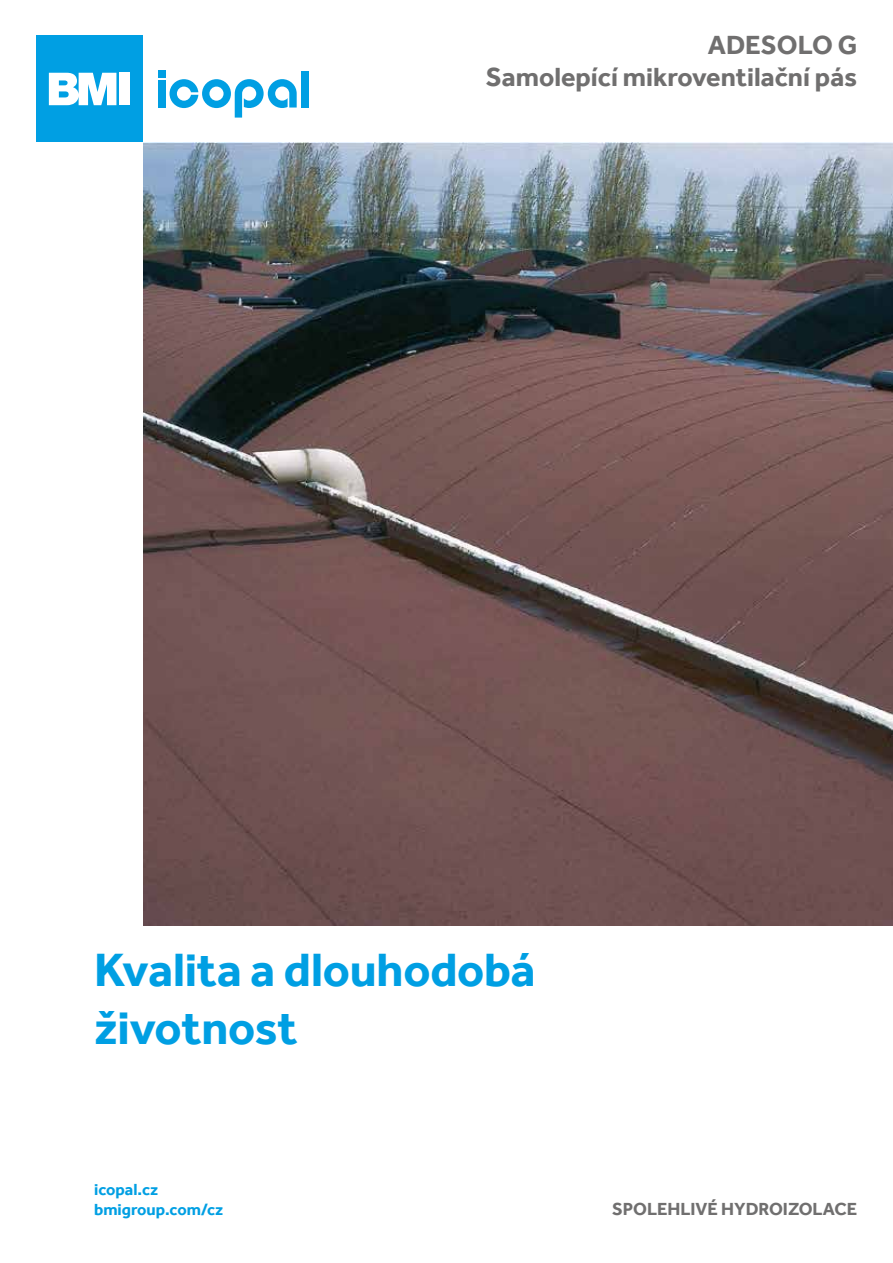
<style>
.page{position:relative;width:893px;height:1263px;background:#fff}
.page>*{position:absolute;margin:0;border:0;box-sizing:border-box;transform-origin:0 0}
.t1{font:700 48px/57.6px "Effra";letter-spacing:-.005em;color:#009fe3}
.t2{font:700 27px/32.4px "Effra";color:#706f6f;text-align:right}
.t3{font:700 18px "Effra";color:#706f6f}
.t4{font:700 16.5px/19.8px "Effra";color:#009fe3}
</style>
<div class="page">
<img style="left:143px;top:142px;width:750px;height:784px">
<div style="left:301px;top:71px;width:8px;height:37px;background:#009fe3"></div>
<div style="left:158px;top:80px;width:7px;height:28px;background:#009fe3"></div>
<div style="left:158px;top:71px;width:7px;height:7px;background:#009fe3"></div>
<svg style="left:170px;top:79px;width:127px;height:39px"></svg>
<div style="left:36px;top:35px;width:107px;height:107px;background:#009fe3"></div>
<svg style="left:49px;top:73px;width:67px;height:32px;background:#d2eefa"></svg>
<div style="left:120px;top:73px;width:10px;height:32px;background:#fff"></div>
<p class="t2" style="left:486px;top:28px;width:373px">ADESOLO G<br>Samolepící mikroventilační pás</p>
<h1 class="t1" style="left:94px;top:941px;width:443px">Kvalita a dlouhodobá životnost</h1>
<p class="t4" style="left:94px;top:1179px;width:131px">icopal.cz bmigroup.com/cz</p>
<p class="t3" style="left:612px;top:1198px;width:247px">SPOLEHLIVÉ HYDROIZOLACE</p>
</div>
